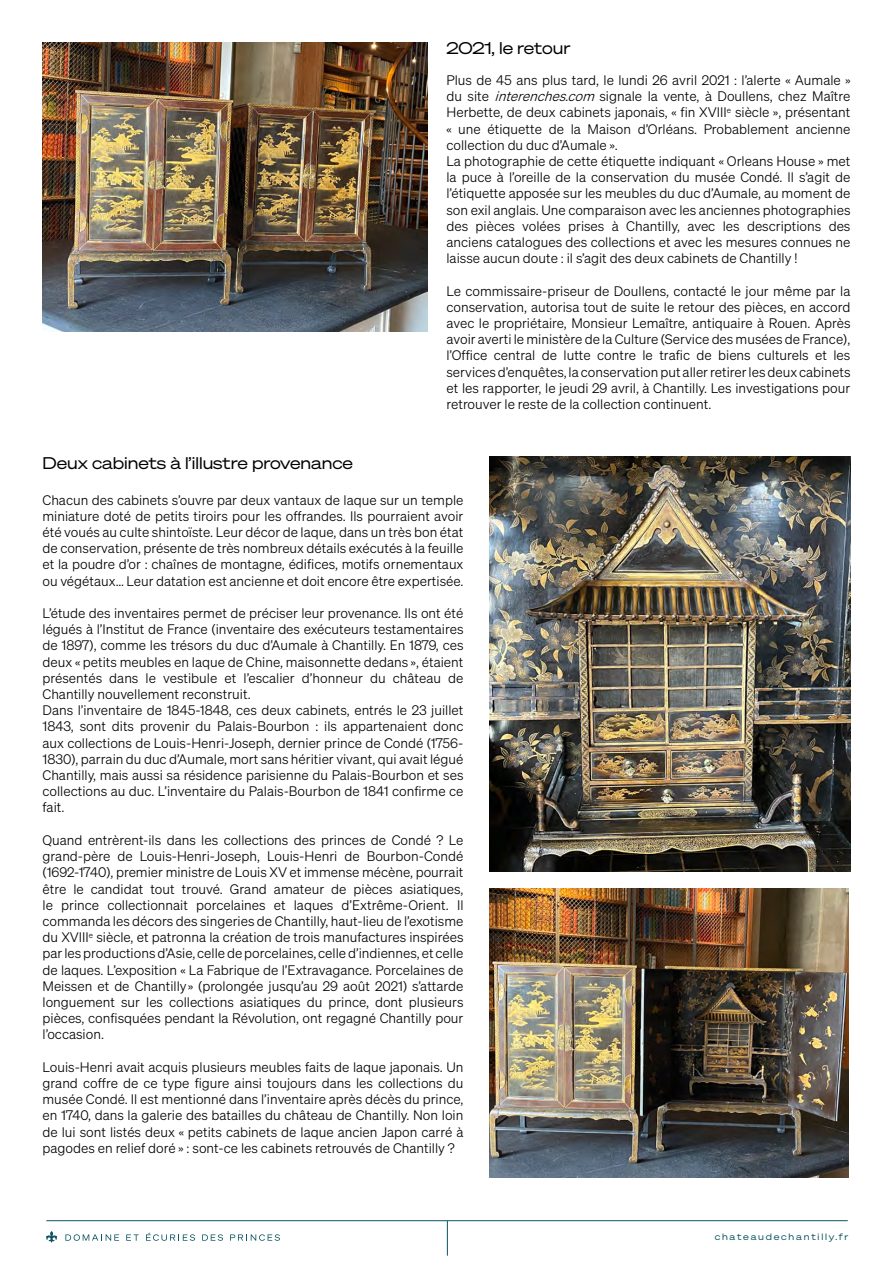
<style>
.page{position:relative;width:893px;height:1263px;background:#fff}
.page>*{position:absolute;margin:0;border:0;box-sizing:border-box;transform-origin:0 0}
.t1{font:16.5px "Sohne Breit Buch";color:#000}
.t2{font:13.5px/16.2px "Sohne Leicht";color:#000;text-align:justify}
.t3{font:9px "Sohne Breit Buch";letter-spacing:.2em;color:#0c545f}
.s1{font-style:italic}
</style>
<div class="page">
<hr style="left:46px;top:1220px;width:802px;height:1px;background:#0c545f">
<hr style="left:447px;top:1221px;width:1px;height:35px;background:#0c545f">
<svg style="left:65px;top:1234px;width:54px;height:7px"></svg>
<svg style="left:126px;top:1234px;width:13px;height:7px"></svg>
<svg style="left:146px;top:1233px;width:49px;height:8px"></svg>
<svg style="left:202px;top:1234px;width:21px;height:7px"></svg>
<svg style="left:230px;top:1234px;width:50px;height:7px"></svg>
<svg style="left:46px;top:1231px;width:11px;height:12px"></svg>
<img style="left:43px;top:43px;width:384px;height:288px">
<img style="left:489px;top:889px;width:359px;height:288px">
<img style="left:489px;top:457px;width:361px;height:415px">
<p class="t1" style="left:446px;top:38px;width:125px">2021, le retour</p>
<p class="t2" style="left:446px;top:72px;width:406px;text-align:left">Plus de 45 ans plus tard, le lundi 26 avril 2021 : l’alerte « Aumale » du site <span class="s1">interenches.com</span> signale la vente, à Doullens, chez Maître Herbette, de deux cabinets japonais, « fin XVIII<sup>e</sup> siècle », présentant « une étiquette de la Maison d’Orléans. Probablement ancienne collection du duc d’Aumale ».<br>La photographie de cette étiquette indiquant « Orleans House » met la puce à l’oreille de la conservation du musée Condé. Il s’agit de l’étiquette apposée sur les meubles du duc d’Aumale, au moment de son exil anglais. Une comparaison avec les anciennes photographies des pièces volées prises à Chantilly, avec les descriptions des anciens catalogues des collections et avec les mesures connues ne laisse aucun doute : il s’agit des deux cabinets de Chantilly !</p>
<p class="t2" style="left:446px;top:282px;width:405px">Le commissaire-priseur de Doullens, contacté le jour même par la conservation, autorisa tout de suite le retour des pièces, en accord avec le propriétaire, Monsieur Lemaître, antiquaire à Rouen. Après avoir averti le ministère de la Culture (Service des musées de France), l’Office central de lutte contre le trafic de biens culturels et les services d’enquêtes, la conservation put aller retirer les deux cabinets et les rapporter, le jeudi 29 avril, à Chantilly. Les investigations pour retrouver le reste de la collection continuent.</p>
<p class="t1" style="left:43px;top:452px;width:312px">Deux cabinets à l’illustre provenance</p>
<p class="t2" style="left:43px;top:491px;width:422px">Chacun des cabinets s’ouvre par deux vantaux de laque sur un temple miniature doté de petits tiroirs pour les offrandes. Ils pourraient avoir été voués au culte shintoïste. Leur décor de laque, dans un très bon état de conservation, présente de très nombreux détails exécutés à la feuille et la poudre d’or : chaînes de montagne, édifices, motifs ornementaux ou végétaux… Leur datation est ancienne et doit encore être expertisée.</p>
<p class="t2" style="left:43px;top:605px;width:422px;text-align:left">L’étude des inventaires permet de préciser leur provenance. Ils ont été légués à l’Institut de France (inventaire des exécuteurs testamentaires de 1897), comme les trésors du duc d’Aumale à Chantilly. En 1879, ces deux « petits meubles en laque de Chine, maisonnette dedans », étaient présentés dans le vestibule et l’escalier d’honneur du château de Chantilly nouvellement reconstruit.<br>Dans l’inventaire de 1845-1848, ces deux cabinets, entrés le 23 juillet 1843, sont dits provenir du Palais-Bourbon : ils appartenaient donc aux collections de Louis-Henri-Joseph, dernier prince de Condé (1756- 1830), parrain du duc d’Aumale, mort sans héritier vivant, qui avait légué Chantilly, mais aussi sa résidence parisienne du Palais-Bourbon et ses collections au duc. L’inventaire du Palais-Bourbon de 1841 confirme ce fait.</p>
<p class="t2" style="left:43px;top:831px;width:422px">Quand entrèrent-ils dans les collections des princes de Condé ? Le grand-père de Louis-Henri-Joseph, Louis-Henri de Bourbon-Condé (1692-1740), premier ministre de Louis XV et immense mécène, pourrait être le candidat tout trouvé. Grand amateur de pièces asiatiques, le prince collectionnait porcelaines et laques d’Extrême-Orient. Il commanda les décors des singeries de Chantilly, haut-lieu de l’exotisme du XVIII<sup>e</sup> siècle, et patronna la création de trois manufactures inspirées par les productions d’Asie, celle de porcelaines, celle d’indiennes, et celle de laques. L’exposition « La Fabrique de l’Extravagance. Porcelaines de Meissen et de Chantilly » (prolongée jusqu’au 29 août 2021) s’attarde longuement sur les collections asiatiques du prince, dont plusieurs pièces, confisquées pendant la Révolution, ont regagné Chantilly pour l’occasion.</p>
<p class="t2" style="left:43px;top:1058px;width:422px">Louis-Henri avait acquis plusieurs meubles faits de laque japonais. Un grand coffre de ce type figure ainsi toujours dans les collections du musée Condé. Il est mentionné dans l’inventaire après décès du prince, en 1740, dans la galerie des batailles du château de Chantilly. Non loin de lui sont listés deux « petits cabinets de laque ancien Japon carré à pagodes en relief doré » : sont-ce les cabinets retrouvés de Chantilly ?</p>
<p class="t3" style="left:715px;top:1231px;width:135px">chateaudechantilly.fr</p>
</div>
